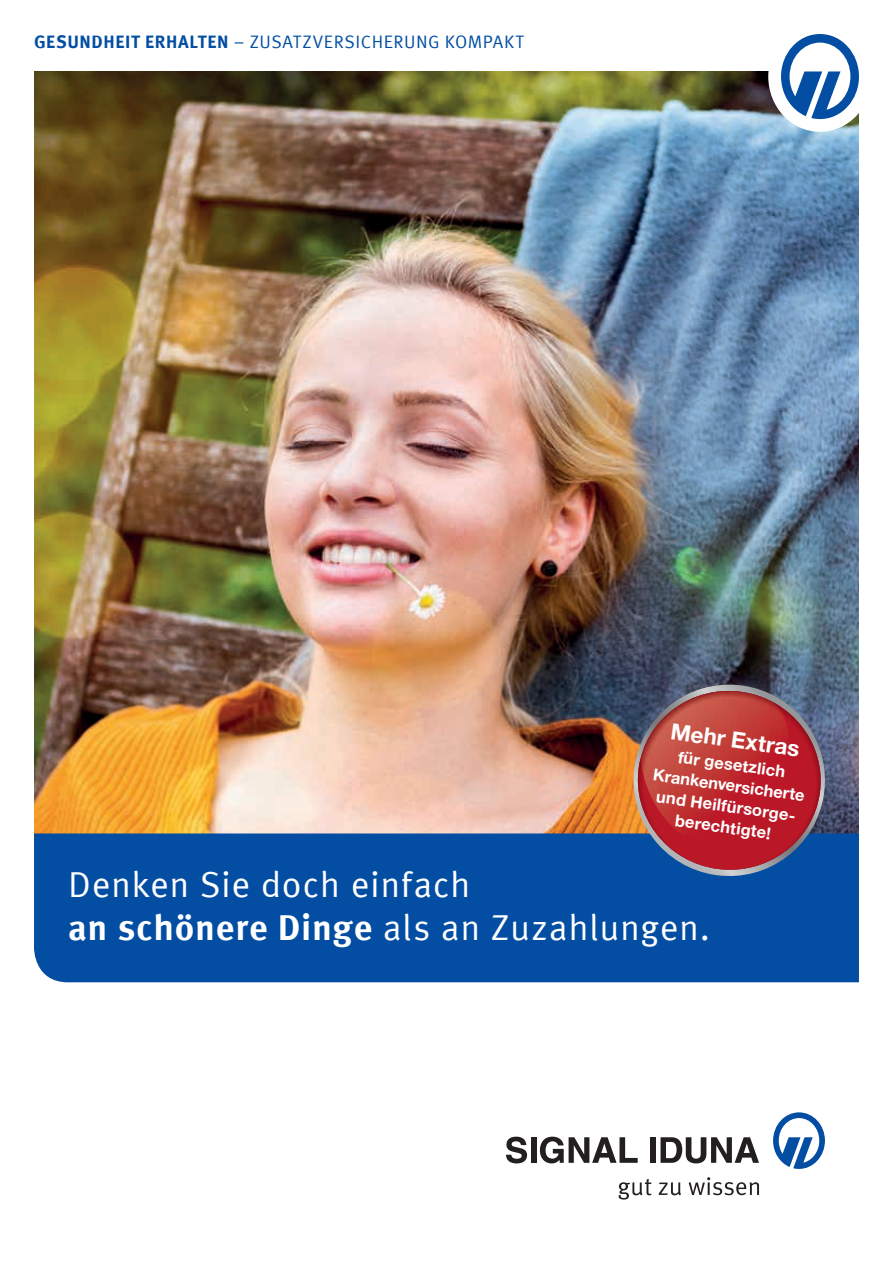
<style>
.page{position:relative;width:893px;height:1263px;background:#fff}
.page>*{position:absolute;margin:0;border:0;box-sizing:border-box;transform-origin:0 0}
.t1{font:36px/42.5px "Meta Offc Pro Norm";letter-spacing:.015em;color:#fff}
.t2{font:700 22.5px "Helvetica Neue LTW1 G";color:#fff}
.t3{font:18px "Meta Offc Pro Norm";letter-spacing:.03em;color:#034ea2}
.t4{font:700 16.5px/21px "Helvetica Neue LTW1 G";color:#fff;text-align:center}
.s1{font-family:"Meta Offc Pro";font-weight:700}
</style>
<div class="page">
<img style="left:34px;top:71px;width:825px;height:762px">
<div style="left:34px;top:833px;width:825px;height:149px;background:#034ea2"></div>
<svg style="left:627px;top:685px;width:204px;height:197px;background:#4c6383"></svg>
<img style="left:638px;top:701px;width:187px;height:169px">
<img style="left:641px;top:691px;width:161px;height:151px">
<div style="left:768px;top:21px;width:104px;height:111px;background:#fff;border-radius:50%"></div>
<svg style="left:781px;top:34px;width:78px;height:85px"></svg>
<div style="left:850px;top:0;width:43px;height:43px;background:#fff"></div>
<svg style="left:506px;top:1137px;width:21px;height:26px"></svg>
<div style="left:531px;top:1137px;width:5px;height:26px;background:#231f20"></div>
<svg style="left:540px;top:1137px;width:98px;height:26px"></svg>
<div style="left:650px;top:1137px;width:5px;height:26px;background:#231f20"></div>
<svg style="left:660px;top:1137px;width:99px;height:26px"></svg>
<svg style="left:619px;top:1179px;width:33px;height:20px"></svg>
<svg style="left:659px;top:1182px;width:22px;height:13px"></svg>
<svg style="left:689px;top:1177px;width:70px;height:18px"></svg>
<svg style="left:773px;top:1112px;width:52px;height:57px"></svg>
<p class="t3" style="left:34px;top:28px;width:491px"><span class="s1">GESUNDHEIT ERHALTEN</span> – ZUSATZVERSICHERUNG KOMPAKT</p>
<h2 class="t2" style="left:673px;top:717px;width:131px;rotate:8deg">Mehr Extras</h2>
<p class="t4" style="left:658px;top:743px;width:154px;rotate:8deg">für gesetzlich<br>Krankenversicherte und Heilfürsorge&shy;berechtigte!</p>
<h1 class="t1" style="left:68px;top:861px;width:644px">Denken Sie doch einfach<br><span class="s1">an schönere Dinge</span> als an Zuzahlungen.</h1>
</div>
